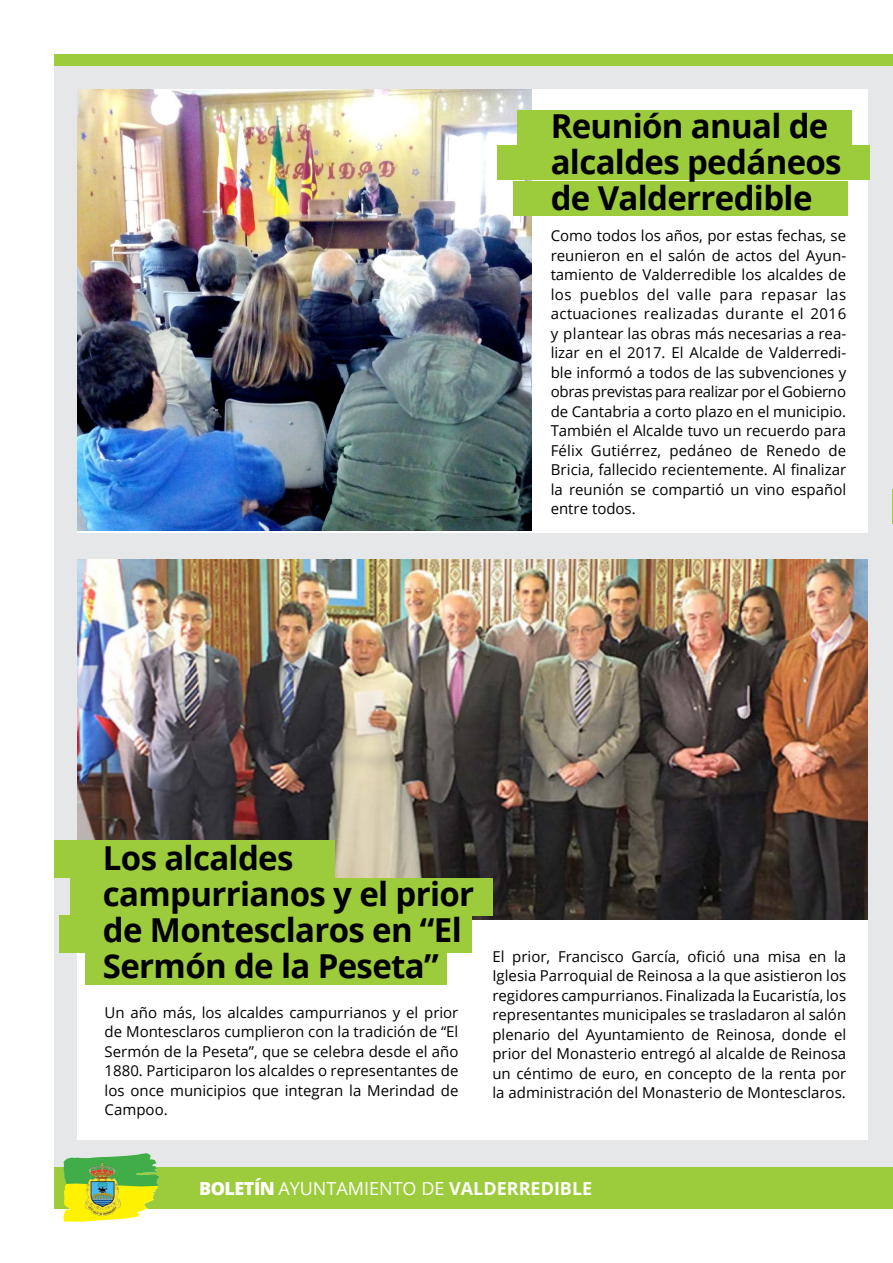
<style>
.page{position:relative;width:893px;height:1263px;background:#fff}
.page>*{position:absolute;margin:0;border:0;box-sizing:border-box;transform-origin:0 0}
.t1{font:700 33px/36px "Open Sans";letter-spacing:-.02em;color:#000}
.t2{font:18px "Open Sans";color:#fff}
.t3{font:15px/19.5px "Open Sans";color:#000;text-align:justify}
.s1{font-weight:800}
.s2{font-weight:700}
</style>
<div class="page">
<div style="left:54px;top:55px;width:839px;height:1122px;background:#e6e7e8"></div>
<div style="left:54px;top:54px;width:839px;height:12px;background:#9ccb3b"></div>
<div style="left:54px;top:1167px;width:839px;height:42px;background:#9ccb3b"></div>
<svg style="left:63px;top:1153px;width:96px;height:69px"></svg>
<img style="left:79px;top:1159px;width:48px;height:60px">
<div style="left:77px;top:89px;width:790px;height:443px;background:#fff"></div>
<div style="left:77px;top:602px;width:790px;height:538px;background:#fff"></div>
<img style="left:77px;top:559px;width:790px;height:360px">
<img style="left:77px;top:90px;width:454px;height:440px">
<div style="left:517px;top:110px;width:335px;height:34px;background:#9ccb3b"></div>
<div style="left:497px;top:146px;width:373px;height:34px;background:#9ccb3b"></div>
<div style="left:513px;top:182px;width:335px;height:34px;background:#9ccb3b"></div>
<div style="left:54px;top:840px;width:280px;height:38px;background:#9ccb3b"></div>
<div style="left:85px;top:947px;width:361px;height:38px;background:#9ccb3b"></div>
<div style="left:70px;top:878px;width:422px;height:37px;background:#9ccb3b"></div>
<div style="left:60px;top:915px;width:412px;height:38px;background:#9ccb3b"></div>
<hr style="left:892px;top:489px;width:1px;height:34px;background:#9ccb3b">
<h1 class="t1" style="left:551px;top:107px;width:292px">Reunión anual de alcaldes pedáneos de Valderredible</h1>
<p class="t3" style="left:551px;top:225px;width:297px">Como todos los años, por estas fechas, se reunieron en el salón de actos del Ayun&shy;tamiento de Valderredible los alcaldes de los pueblos del valle para repasar las actuaciones realizadas durante el 2016 y plantear las obras más necesarias a rea&shy;lizar en el 2017. El Alcalde de Valderredi&shy;ble informó a todos de las subvenciones y obras previstas para realizar por el Gobierno de Cantabria a corto plazo en el municipio.<br>También el Alcalde tuvo un recuerdo para Félix Gutiérrez, pedáneo de Renedo de Bricia, fallecido recientemente. Al finalizar la reunión se compartió un vino español entre todos.</p>
<h1 class="t1" style="left:103px;top:839px;width:373px">Los alcaldes campurrianos y el prior de Montesclaros en “El<br>Sermón de la Peseta”</h1>
<p class="t3" style="left:105px;top:1002px;width:355px">U n año más, los alcaldes campurrianos y el prior de Montesclaros cumplieron con la tradición de “El Sermón de la Peseta”, que se celebra desde el año 1880. Participaron los alcaldes o representantes de los once municipios que integran la Merindad de Campoo.</p>
<p class="t3" style="left:492px;top:946px;width:355px">El prior, Francisco García, ofició una misa en la Iglesia Parroquial de Reinosa a la que asistieron los regidores campurrianos. Finalizada la Eucaristía, los representantes municipales se trasladaron al salón plenario del Ayuntamiento de Reinosa, donde el prior del Monasterio entregó al alcalde de Reinosa un céntimo de euro, en concepto de la renta por la administración del Monasterio de Montesclaros.</p>
<p class="t2" style="left:199px;top:1176px;width:395px"><span class="s1">BOLETÍN</span> ayuntamiento d e <span class="s2">valderredible</span></p>
</div>
